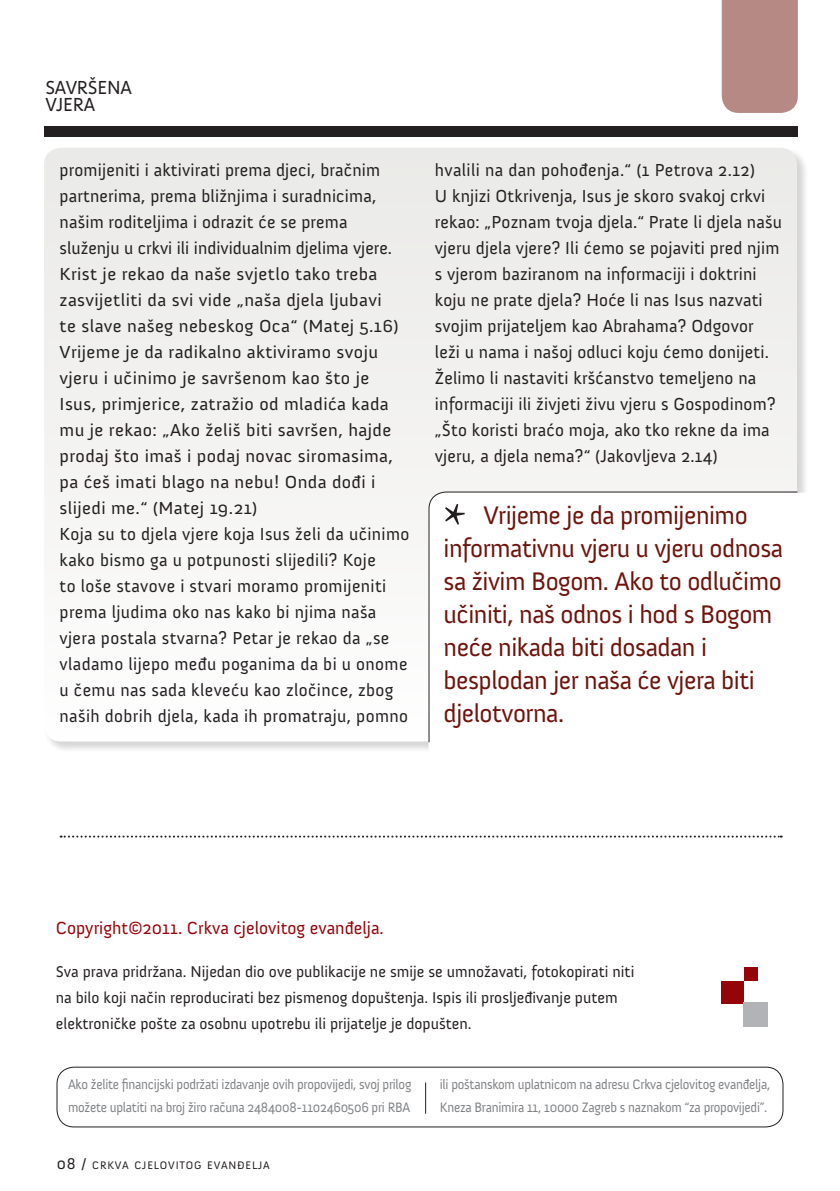
<style>
.page{position:relative;width:840px;height:1191px;background:#fff}
.page>*{position:absolute;margin:0;border:0;box-sizing:border-box;transform-origin:0 0}
.t1{font:26px/33px "Anivers";letter-spacing:-.02em;color:#6e140c}
.t2{font:19.4px/17px "Anivers";letter-spacing:-.015em;color:#231f20}
.t3{font:18px "Anivers";color:#940408}
.t4{font:17.8px/26px "Anivers";letter-spacing:.02em;color:#231f20}
.t5{font:16px/26px "Anivers";color:#231f20}
.t6{font:14px/22.8px "Anivers";letter-spacing:-.02em;color:#808285;scale:.94 1}
.t7{font:11.2px "Anivers";letter-spacing:.07em;color:#231f20}
.s1{font-size:16px}
</style>
<div class="page">
<div style="left:43px;top:147px;width:768px;height:609px;background:#231f20;opacity:.75"></div>
<div style="left:44px;top:148px;width:752px;height:593px;background:linear-gradient(to right,#f5f4f3,#eeeeec);border-radius:17px"></div>
<div style="left:721px;top:0;width:76px;height:113px;background:#b68985"></div>
<div style="left:44px;top:126px;width:753px;height:11px;background:#231f20"></div>
<div style="left:429px;top:493px;width:409px;height:273px;background:#fff;border-radius:17px"></div>
<svg style="left:428px;top:491px;width:370px;height:252px"></svg>
<hr style="left:425px;top:1082px;width:1px;height:31px;background:#231f20">
<div style="left:743px;top:967px;width:14px;height:14px;background:#940408"></div>
<div style="left:720px;top:981px;width:22px;height:22px;background:#940408"></div>
<div style="left:742px;top:1002px;width:25px;height:24px;background:#b2b3b7"></div>
<div style="left:57px;top:1067px;width:725px;height:60px;border:1px solid #231f20;border-radius:17px"></div>
<svg style="left:61px;top:835px;width:720px;height:2px"></svg>
<p class="t2" style="left:45px;top:79px;width:88px">SAVRŠENA<br>VJERA</p>
<p class="t4" style="left:60px;top:157px;width:351px">promijeniti i aktivirati prema djeci, bračnim partnerima, prema bližnjima i suradnicima, našim roditeljima i odrazit će se prema služenju u crkvi ili individualnim djelima vjere.<br>Krist je rekao da naše svjetlo tako treba zasvijetliti da svi vide „naša djela ljubavi<br>te slave našeg nebeskog Oca“ (Matej 5.16)<br>Vrijeme je da radikalno aktiviramo svoju vjeru i učinimo je savršenom kao što je Isus, primjerice, zatražio od mladića kada mu je rekao: „Ako želiš biti savršen, hajde prodaj što imaš i podaj novac siromasima, pa ćeš imati blago na nebu! Onda dođi i slijedi me.“ (Matej 19.21)<br>Koja su to djela vjere koja Isus želi da učinimo kako bismo ga u potpunosti slijedili? Koje<br>to loše stavove i stvari moramo promijeniti prema ljudima oko nas kako bi njima naša vjera postala stvarna? Petar je rekao da „se vladamo lijepo među poganima da bi u onome u čemu nas sada kleveću kao zločince, zbog naših dobrih djela, kada ih promatraju, pomno</p>
<p class="t4" style="left:434px;top:157px;width:348px">hvalili na dan pohođenja.“ (1 Petrova 2.12)<br>U knjizi Otkrivenja, Isus je skoro svakoj crkvi rekao: „Poznam tvoja djela.“ Prate li djela našu vjeru djela vjere? Ili ćemo se pojaviti pred njim s vjerom baziranom na informaciji i doktrini koju ne prate djela? Hoće li nas Isus nazvati svojim prijateljem kao Abrahama? Odgovor leži u nama i našoj odluci koju ćemo donijeti.<br>Želimo li nastaviti kršćanstvo temeljeno na informaciji ili živjeti živu vjeru s Gospodinom? „Što koristi braćo moja, ako tko rekne da ima vjeru, a djela nema?“ (Jakovljeva 2.14)</p>
<h1 class="t1" style="left:443px;top:498px;width:341px;text-indent:40px">Vrijeme je da promijenimo informativnu vjeru u vjeru odnosa sa živim Bogom. Ako to odlučimo učiniti, naš odnos i hod s Bogom neće nikada biti dosadan i besplodan jer naša će vjera biti djelotvorna.</h1>
<p class="t3" style="left:56px;top:918px;width:329px">Copyright©2011. Crkva cjelovitog evanđelja.</p>
<p class="t5" style="left:56px;top:958px;width:579px">Sva prava pridržana. Nijedan dio ove publikacije ne smije se umnožavati, fotokopirati niti na bilo koji način reproducirati bez pismenog dopuštenja. Ispis ili prosljeđivanje putem elektroničke pošte za osobnu upotrebu ili prijatelje je dopušten.</p>
<p class="t6" style="left:68px;top:1073px;width:366px">Ako želite financijski podržati izdavanje ovih propovijedi, svoj prilog možete uplatiti na broj žiro računa 2484008-1102460506 pri RBA</p>
<p class="t6" style="left:439px;top:1073px;width:353px">ili poštanskom uplatnicom na adresu Crkva cjelovitog evanđelja,<br>Kneza Branimira 11, 10000 Zagreb s naznakom “za propovijedi”.</p>
<p class="t7" style="left:57px;top:1159px;width:214px"><span class="s1">08 /</span> CRKVA CJELOVITOG EVANĐELJA</p>
</div>
